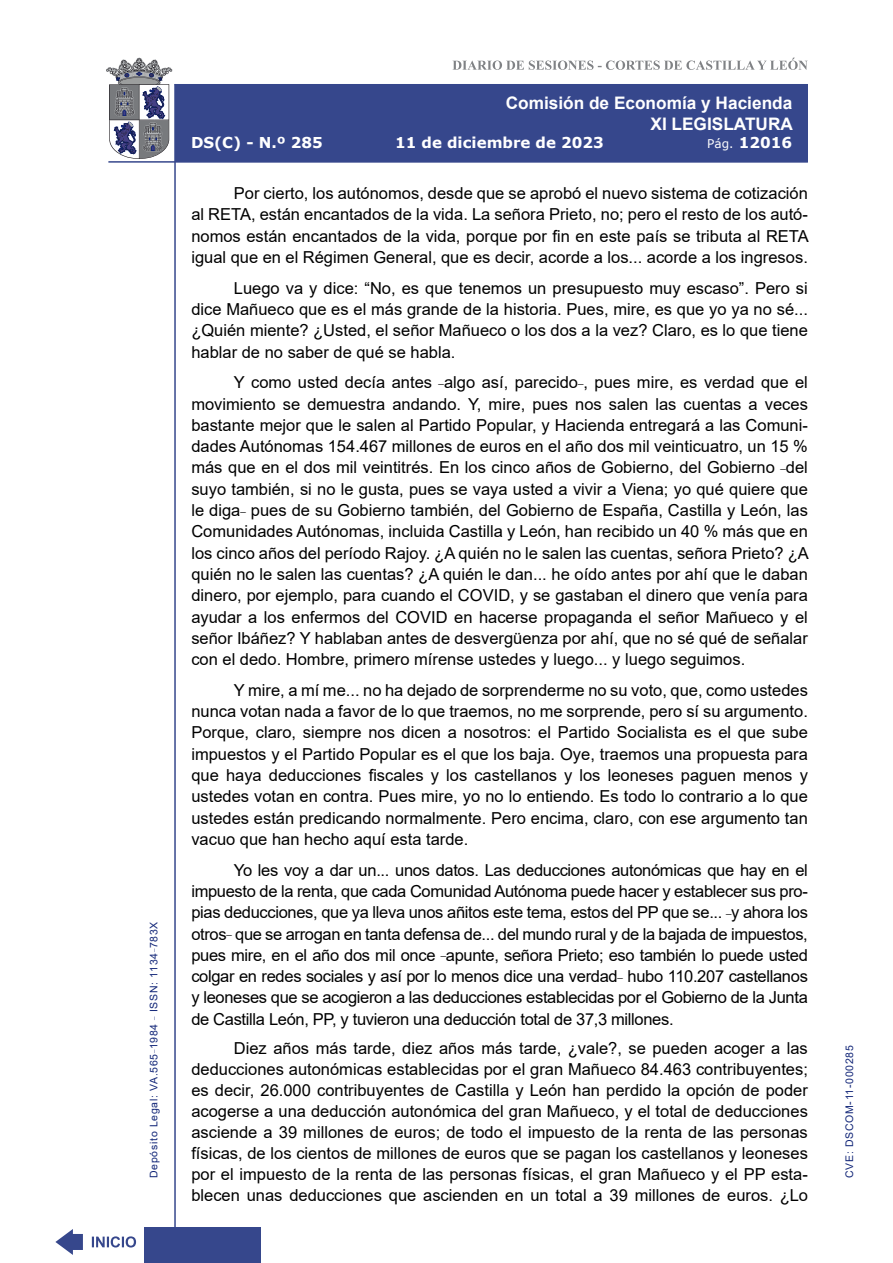
<style>
.page{position:relative;width:893px;height:1263px;background:#fff}
.page>*{position:absolute;margin:0;border:0;box-sizing:border-box;transform-origin:0 0}
.t1{font:700 17.25px/20.7px "Arial";color:#fff;text-align:right}
.t2{font:16.5px/21.3px "Arial";color:#000;text-align:justify}
.t3{font:700 15px "Verdana";color:#fff}
.t4{font:10.5px "Arial";letter-spacing:.065em;color:#122678}
.s1{font-weight:400;font-size:12px}
</style>
<div class="page">
<svg style="left:452px;top:58px;width:356px;height:12px"></svg>
<hr style="left:174px;top:84px;width:2px;height:1179px;background:#36478c">
<div style="left:144px;top:1227px;width:117px;height:36px;background:#36478c"></div>
<div style="left:175px;top:84px;width:633px;height:78px;background:#36478c"></div>
<hr style="left:108px;top:161px;width:700px;height:2px;background:#36478c">
<svg style="left:92px;top:1236px;width:44px;height:11px"></svg>
<svg style="left:55px;top:1229px;width:28px;height:26px"></svg>
<svg style="left:106px;top:58px;width:66px;height:101px"></svg>
<p class="t4" style="left:146px;top:1178px;width:258px;rotate:-90deg">Depósito Legal: VA.565<sup>_</sup>1984 <sup>_</sup> ISSN: 1134<sup>_</sup>783X</p>
<p class="t1" style="left:506px;top:93px;width:289px">Comisión de Economía y Hacienda<br>XI LEGISLATURA</p>
<p class="t3" style="left:191px;top:132px;width:133px">DS(C) - N.º 285</p>
<p class="t3" style="left:395px;top:132px;width:210px">11 de diciembre de 2023</p>
<p class="t3" style="left:707px;top:132px;width:86px"><span class="s1">Pág.</span> 12016</p>
<p class="t2" style="left:191px;top:183px;width:619px;text-indent:43px">Por cierto, los autónomos, desde que se aprobó el nuevo sistema de cotización al RETA, están encantados de la vida. La señora Prieto, no; pero el resto de los autó&shy;nomos están encantados de la vida, porque por fin en este país se tributa al RETA igual que en el Régimen General, que es decir, acorde a los... acorde a los ingresos.</p>
<p class="t2" style="left:191px;top:277px;width:618px;text-indent:43px">Luego va y dice: “No, es que tenemos un presupuesto muy escaso”. Pero si dice Mañueco que es el más grande de la historia. Pues, mire, es que yo ya no sé... ¿Quién miente? ¿Usted, el señor Mañueco o los dos a la vez? Claro, es lo que tiene hablar de no saber de qué se habla.</p>
<p class="t2" style="left:191px;top:372px;width:619px;text-indent:43px">Y como usted decía antes <sup>_</sup>algo así, parecido<sup>_</sup>, pues mire, es verdad que el movimiento se demuestra andando. Y, mire, pues nos salen las cuentas a veces bastante mejor que le salen al Partido Popular, y Hacienda entregará a las Comuni&shy;dades Autónomas 154.467 millones de euros en el año dos mil veinticuatro, un 15 % más que en el dos mil veintitrés. En los cinco años de Gobierno, del Gobierno <sup>_</sup>del suyo también, si no le gusta, pues se vaya usted a vivir a Viena; yo qué quiere que le diga<sup>_</sup> pues de su Gobierno también, del Gobierno de España, Castilla y León, las Comunidades Autónomas, incluida Castilla y León, han recibido un 40 % más que en los cinco años del período Rajoy. ¿A quién no le salen las cuentas, señora Prieto? ¿A quién no le salen las cuentas? ¿A quién le dan... he oído antes por ahí que le daban dinero, por ejemplo, para cuando el COVID, y se gastaban el dinero que venía para ayudar a los enfermos del COVID en hacerse propaganda el señor Mañueco y el señor Ibáñez? Y hablaban antes de desvergüenza por ahí, que no sé qué de señalar con el dedo. Hombre, primero mírense ustedes y luego... y luego seguimos.</p>
<p class="t2" style="left:191px;top:679px;width:618px;text-indent:43px">Y mire, a mí me... no ha dejado de sorprenderme no su voto, que, como ustedes nunca votan nada a favor de lo que traemos, no me sorprende, pero sí su argumento.<br>Porque, claro, siempre nos dicen a nosotros: el Partido Socialista es el que sube impuestos y el Partido Popular es el que los baja. Oye, traemos una propuesta para que haya deducciones fiscales y los castellanos y los leoneses paguen menos y ustedes votan en contra. Pues mire, yo no lo entiendo. Es todo lo contrario a lo que ustedes están predicando normalmente. Pero encima, claro, con ese argumento tan vacuo que han hecho aquí esta tarde.</p>
<p class="t2" style="left:191px;top:859px;width:618px;text-indent:43px">Yo les voy a dar un... unos datos. Las deducciones autonómicas que hay en el impuesto de la renta, que cada Comunidad Autónoma puede hacer y establecer sus pro&shy;pias deducciones, que ya lleva unos añitos este tema, estos del PP que se... <sup>_</sup>y ahora los otros<sup>_</sup> que se arrogan en tanta defensa de... del mundo rural y de la bajada de impuestos, pues mire, en el año dos mil once <sup>_</sup>apunte, señora Prieto; eso también lo puede usted colgar en redes sociales y así por lo menos dice una verdad<sup>_</sup> hubo 110.207 castellanos y leoneses que se acogieron a las deducciones establecidas por el Gobierno de la Junta de Castilla León, PP, y tuvieron una deducción total de 37,3 millones.</p>
<p class="t2" style="left:191px;top:1038px;width:618px;text-indent:43px">Diez años más tarde, diez años más tarde, ¿vale?, se pueden acoger a las deducciones autonómicas establecidas por el gran Mañueco 84.463 contribuyentes; es decir, 26.000 contribuyentes de Castilla y León han perdido la opción de poder acogerse a una deducción autonómica del gran Mañueco, y el total de deducciones asciende a 39 millones de euros; de todo el impuesto de la renta de las personas físicas, de los cientos de millones de euros que se pagan los castellanos y leoneses por el impuesto de la renta de las personas físicas, el gran Mañueco y el PP esta&shy;blecen unas deducciones que ascienden en un total a 39 millones de euros. ¿Lo</p>
<p class="t4" style="left:842px;top:1178px;width:134px;rotate:-90deg">CVE: DSCOM-11-000285</p>
</div>
